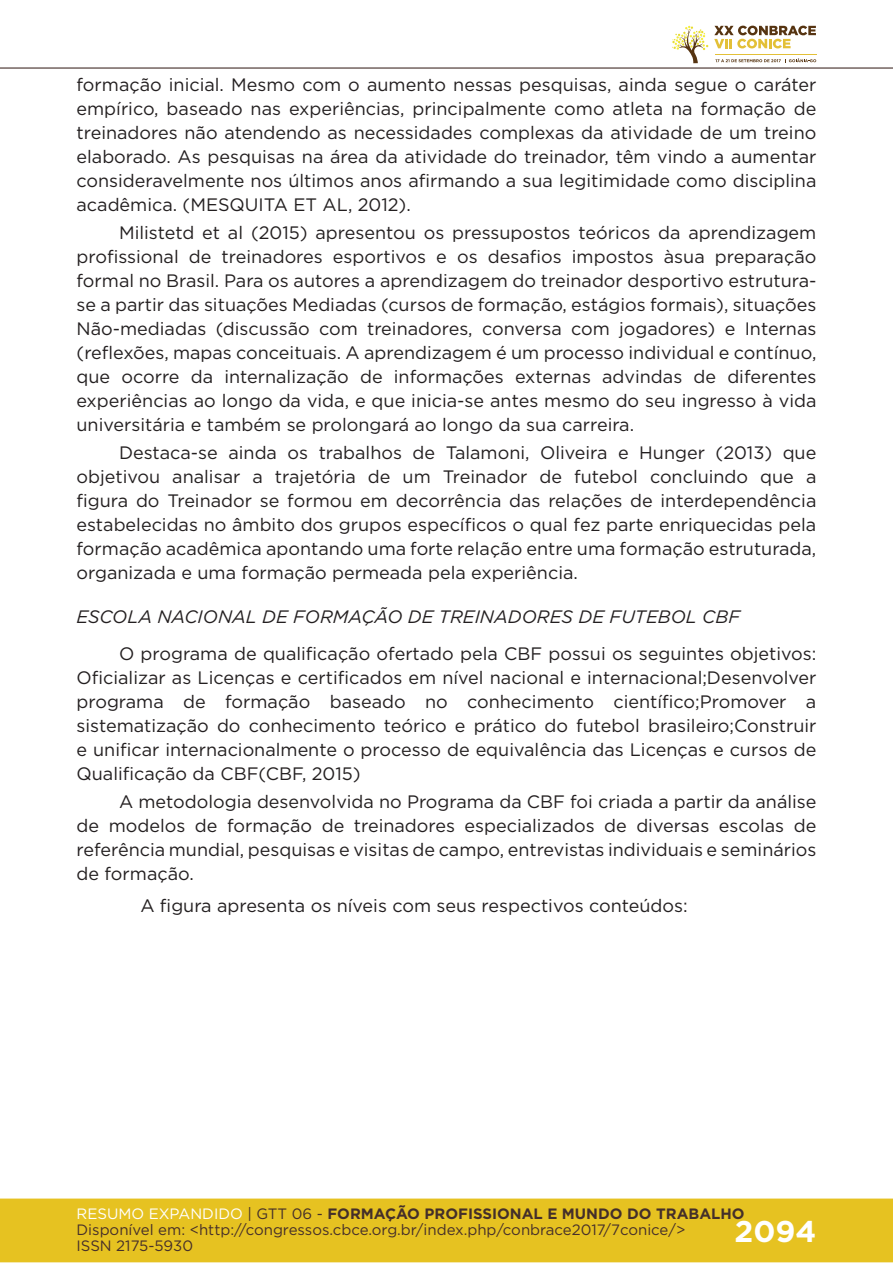
<style>
.page{position:relative;width:893px;height:1263px;background:#fff}
.page>*{position:absolute;margin:0;border:0;box-sizing:border-box;transform-origin:0 0}
.t1{font:700 30px "Gotham";color:#fff}
.t2{font:18px/24px "Gotham";color:#231f20;text-align:justify}
.t3{font:italic 18px "Gotham";color:#231f20}
.t4{font:15px/16px "Gotham";color:#462f2a}
.s1{color:#fff}
.s2{color:#442f2a}
.s3{font-weight:700;color:#442f2a}
</style>
<div class="page">
<div style="left:0;top:1198px;width:893px;height:64px;background:#e6c221;border:2px solid #e6c221"></div>
<hr style="left:0;top:67px;width:893px;height:2px;background:#442f2a">
<svg style="left:672px;top:26px;width:144px;height:37px"></svg>
<p class="t2" style="left:77px;top:72px;width:741px">formação inicial. Mesmo com o aumento nessas pesquisas, ainda segue o caráter empírico, baseado nas experiências, principalmente como atleta na formação de treinadores não atendendo as necessidades complexas da atividade de um treino elaborado. As pesquisas na área da atividade do treinador, têm vindo a aumentar consideravelmente nos últimos anos afirmando a sua legitimidade como disciplina acadêmica. (MESQUITA ET AL, 2012).</p>
<p class="t2" style="left:77px;top:220px;width:741px;text-indent:43px">Milistetd et al (2015) apresentou os pressupostos teóricos da aprendizagem profissional de treinadores esportivos e os desafios impostos àsua preparação formal no Brasil. Para os autores a aprendizagem do treinador desportivo estrutura&shy;se a partir das situações Mediadas (cursos de formação, estágios formais), situações Não-mediadas (discussão com treinadores, conversa com jogadores) e Internas (reflexões, mapas conceituais. A aprendizagem é um processo individual e contínuo, que ocorre da internalização de informações externas advindas de diferentes experiências ao longo da vida, e que inicia-se antes mesmo do seu ingresso à vida universitária e também se prolongará ao longo da sua carreira.</p>
<p class="t2" style="left:77px;top:441px;width:741px;text-indent:43px">Destaca-se ainda os trabalhos de Talamoni, Oliveira e Hunger (2013) que objetivou analisar a trajetória de um Treinador de futebol concluindo que a figura do Treinador se formou em decorrência das relações de interdependência estabelecidas no âmbito dos grupos específicos o qual fez parte enriquecidas pela formação acadêmica apontando uma forte relação entre uma formação estruturada, organizada e uma formação permeada pela experiência.</p>
<p class="t3" style="left:77px;top:605px;width:665px">ESCOLA NACIONAL DE FORMAÇÃO DE TREINADORES DE FUTEBOL CBF</p>
<p class="t2" style="left:77px;top:641px;width:741px;text-indent:43px">O programa de qualificação ofertado pela CBF possui os seguintes objetivos:<br>Oficializar as Licenças e certificados em nível nacional e internacional;Desenvolver programa de formação baseado no conhecimento científico;Promover a sistematização do conhecimento teórico e prático do futebol brasileiro;Construir e unificar internacionalmente o processo de equivalência das Licenças e cursos de Qualificação da CBF(CBF, 2015)</p>
<p class="t2" style="left:77px;top:790px;width:741px;text-indent:43px">A metodologia desenvolvida no Programa da CBF foi criada a partir da análise de modelos de formação de treinadores especializados de diversas escolas de referência mundial, pesquisas e visitas de campo, entrevistas individuais e seminários de formação.</p>
<p class="t2" style="left:140px;top:893px;width:549px">A figura apresenta os níveis com seus respectivos conteúdos:</p>
<p class="t4" style="left:77px;top:1205px;width:670px"><span class="s1">RESUMO EXPANDIDO</span> <span class="s2">| GTT 06 -</span> <span class="s3">FORMAÇÃO PROFISSIONAL E MUNDO DO TRABALHO<br></span>Disponível em: &lt;http://congressos.cbce.org.br/index.php/conbrace2017/7conice/&gt;<br>ISSN 2175-5930</p>
<h1 class="t1" style="left:734px;top:1212px;width:83px">2094</h1>
</div>
